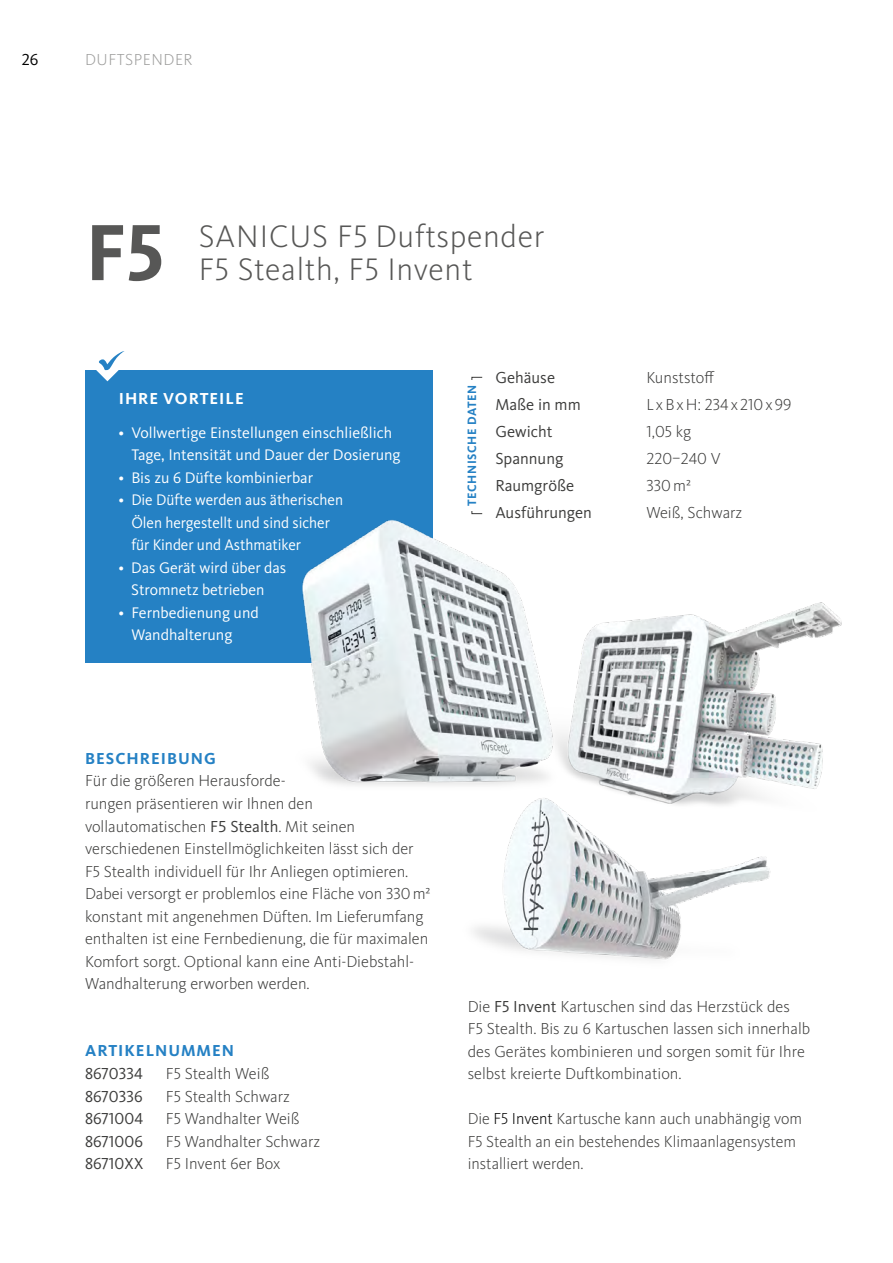
<style>
.page{position:relative;width:893px;height:1263px;background:#fff}
.page>*{position:absolute;margin:0;border:0;box-sizing:border-box;transform-origin:0 0}
.t1{font:700 82.5px "Kievit Pro";color:#575756}
.t2{font:300 32.25px/33px "Kievit Pro";letter-spacing:.02em;color:#575756}
.t3{font:300 16.5px/22.5px "Kievit Pro";color:#3c3c3b}
.t4{font:16.5px "Kievit Pro";color:#3c3c3b}
.t5{font:700 16.5px "Kievit Pro";letter-spacing:.06em;color:#2581c4}
.t6{font:300 16.5px "Kievit Pro";letter-spacing:.125em;color:#3c3c3b}
.t7{font:700 16.5px "Kievit Pro";letter-spacing:.06em;color:#fff}
.t8{font:300 16.5px "Kievit Pro";letter-spacing:.03em;color:#9d9d9c}
.t9{font:16.5px "Kievit Pro";color:#000}
.t10{font:15.9px/22.5px "Kievit Pro";letter-spacing:-.005em;color:#fff}
.t11{font:700 12.6px "Kievit Pro";letter-spacing:.05em;color:#2581c4}
.s1{font-weight:400}
.s2{color:#000}
</style>
<div class="page">
<div style="left:85px;top:370px;width:348px;height:293px;background:#2581c4"></div>
<svg style="left:96px;top:351px;width:29px;height:30px"></svg>
<img style="left:302px;top:511px;width:223px;height:275px">
<img style="left:525px;top:602px;width:317px;height:191px">
<img style="left:473px;top:793px;width:298px;height:168px">
<p class="t9" style="left:22px;top:50px;width:18px">26</p>
<p class="t8" style="left:85px;top:50px;width:109px">DUFTSPENDER</p>
<h1 class="t1" style="left:85px;top:203px;width:81px">F5</h1>
<h2 class="t2" style="left:199px;top:220px;width:347px">SANICUS F5 Duftspender<br>F5 Stealth, F5 Invent</h2>
<p class="t7" style="left:119px;top:388px;width:127px">IHRE VORTEILE</p>
<p class="t10" style="left:131px;top:421px;width:271px;text-indent:-13px">• Vollwertige Einstellungen einschließlich<br>Tage, Intensität und Dauer der Dosierung</p>
<p class="t10" style="left:119px;top:466px;width:196px">• Bis zu 6 Düfte kombinierbar</p>
<p class="t10" style="left:131px;top:488px;width:213px;text-indent:-13px">• Die Düfte werden aus ätherischen<br>Ölen hergestellt und sind sicher für Kinder und Asthmatiker</p>
<p class="t10" style="left:119px;top:556px;width:169px;text-align:center">• Das Gerät wird über das<br>Stromnetz betrieben</p>
<p class="t10" style="left:131px;top:601px;width:129px;text-indent:-13px">• Fernbedienung und<br>Wandhalterung</p>
<p class="t11" style="left:464px;top:506px;width:123px;rotate:-90deg">TECHNISCHE DATEN</p>
<p class="t4" style="left:495px;top:367px;width:61px">Gehäuse</p>
<p class="t3" style="left:646px;top:366px;width:64px">Kunststoff</p>
<p class="t4" style="left:495px;top:394px;width:87px">Maße in mm</p>
<p class="t6" style="left:646px;top:394px;width:147px">LxBxH: 234x210x99</p>
<p class="t4" style="left:495px;top:421px;width:59px">Gewicht</p>
<p class="t3" style="left:646px;top:420px;width:46px">1,05 kg</p>
<p class="t4" style="left:495px;top:448px;width:70px">Spannung</p>
<p class="t3" style="left:646px;top:447px;width:76px">220–240 V</p>
<p class="t4" style="left:495px;top:475px;width:80px">Raumgröße</p>
<p class="t3" style="left:646px;top:474px;width:46px">330m²</p>
<p class="t4" style="left:495px;top:502px;width:98px">Ausführungen</p>
<p class="t3" style="left:646px;top:501px;width:98px">Weiß, Schwarz</p>
<p class="t5" style="left:85px;top:748px;width:132px">BESCHREIBUNG</p>
<p class="t3" style="left:85px;top:769px;width:347px">Für die größeren Herausforde-<br>rungen präsentieren wir Ihnen den vollautomatischen <span class="s1">F5 Stealth</span>. Mit seinen verschiedenen Einstellmöglichkeiten lässt sich der F5 Stealth individuell für Ihr Anliegen optimieren.<br>Dabei versorgt er problemlos eine Fläche von 330m² konstant mit angenehmen Düften. Im Lieferumfang enthalten ist eine Fernbedienung, die für maximalen Komfort sorgt. Optional kann eine Anti-Diebstahl-Wandhalterung erworben werden.</p>
<p class="t5" style="left:85px;top:1041px;width:150px">ARTIKELNUMMEN</p>
<p class="t4" style="left:85px;top:1063px;width:59px">8670334</p>
<p class="t3" style="left:166px;top:1062px;width:105px">F5 Stealth Weiß</p>
<p class="t4" style="left:85px;top:1086px;width:59px">8670336</p>
<p class="t3" style="left:166px;top:1084px;width:126px">F5 Stealth Schwarz</p>
<p class="t4" style="left:85px;top:1108px;width:59px">8671004</p>
<p class="t3" style="left:166px;top:1107px;width:135px">F5 Wandhalter Weiß</p>
<p class="t4" style="left:85px;top:1131px;width:59px">8671006</p>
<p class="t3" style="left:166px;top:1129px;width:156px">F5 Wandhalter Schwarz</p>
<p class="t4" style="left:85px;top:1153px;width:60px">86710XX</p>
<p class="t3" style="left:166px;top:1152px;width:116px">F5 Invent 6er Box</p>
<p class="t3" style="left:468px;top:995px;width:344px">Die <span class="s1">F5 Invent</span> Kartuschen sind das Herzstück des<br>F5 Stealth. Bis zu 6 Kartuschen lassen sich innerhalb des Gerätes kombinieren und sorgen somit für Ihre selbst kreierte Duftkombination.</p>
<p class="t3" style="left:468px;top:1107px;width:336px">Die <span class="s2">F5 Invent</span> Kartusche kann auch unabhängig vom<br>F5 Stealth an ein bestehendes Klimaanlagensystem installiert werden.</p>
</div>
